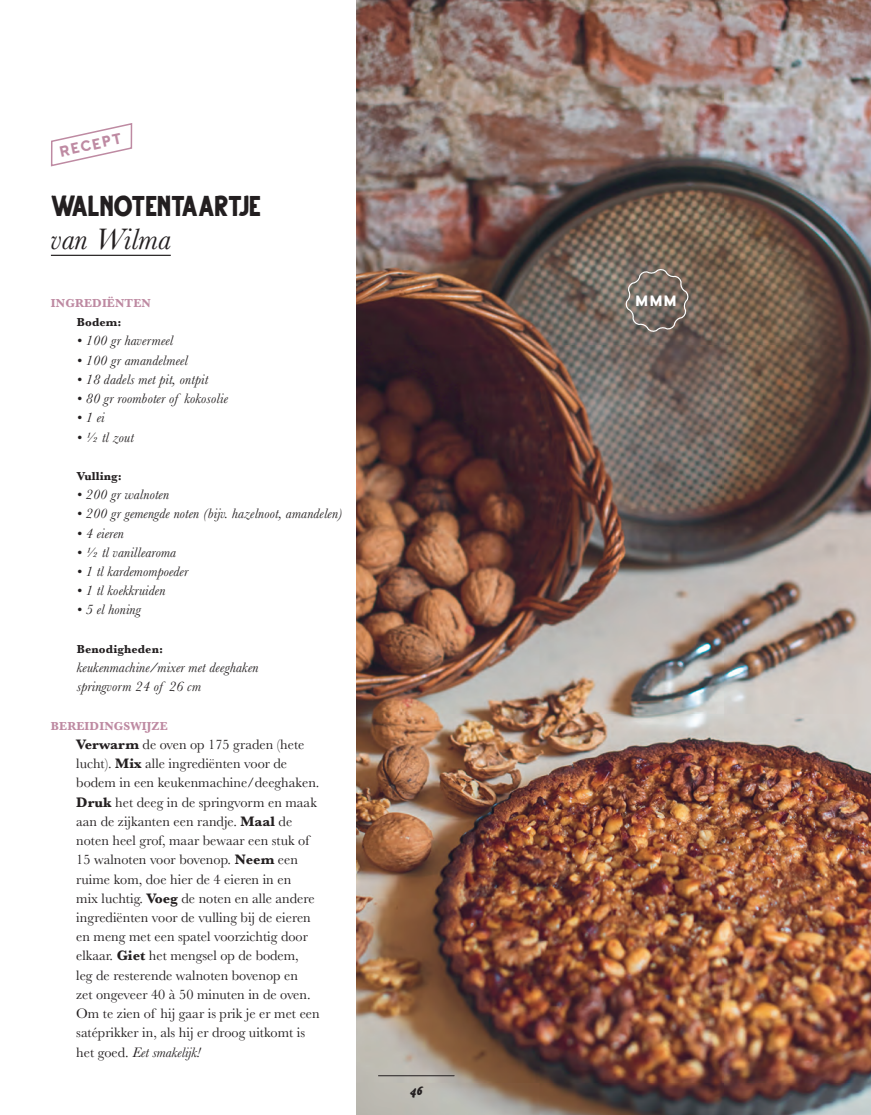
<style>
.page{position:relative;width:871px;height:1115px;background:#fff}
.page>*{position:absolute;margin:0;border:0;box-sizing:border-box;transform-origin:0 0}
.t1{font:italic 30.75px "Baskerville";color:#231f20}
.t2{font:28.5px "Gutter";color:#231f20}
.t3{font:700 15px "Woodford Bourne";color:#be8aa2}
.t4{font:700 15px "Woodford Bourne";color:#fff}
.t5{font:14.25px/19.2px "Baskerville";color:#231f20}
.t6{font:italic 14.25px/19.2px "Baskerville";letter-spacing:.01em;color:#231f20}
.t7{font:14.25px "Bello Script Pro";color:#231f20}
.t8{font:700 12px "Baskerville";letter-spacing:.01em;color:#231f20}
.t9{font:700 12px "Baskerville";letter-spacing:.01em;color:#be8aa2}
.s1{font-weight:700}
.s2{font-style:italic}
</style>
<div class="page">
<img style="left:357px;top:0;width:514px;height:1114px">
<hr style="left:51px;top:255px;width:120px;height:1px;background:#231f20">
<svg style="left:625px;top:269px;width:64px;height:63px;background:#7d726a"></svg>
<svg style="left:51px;top:123px;width:82px;height:44px"></svg>
<hr style="left:378px;top:1075px;width:76px;height:1px;background:#231f20">
<p class="t3" style="left:58px;top:143px;width:64px;rotate:-12deg">RECEPT</p>
<h2 class="t2" style="left:51px;top:189px;width:212px">WALNOTENTAARTJE</h2>
<h1 class="t1" style="left:51px;top:219px;width:121px">van Wilma</h1>
<p class="t9" style="left:51px;top:295px;width:101px">INGREDIËNTEN</p>
<p class="t8" style="left:77px;top:314px;width:46px">Bodem:</p>
<p class="t6" style="left:77px;top:331px;width:98px">• 100 gr havermeel</p>
<p class="t6" style="left:77px;top:350px;width:113px">• 100 gr amandelmeel</p>
<p class="t6" style="left:77px;top:369px;width:133px">• 18 dadels met pit, ontpit</p>
<p class="t6" style="left:77px;top:389px;width:153px">• 80 gr roomboter of kokosolie</p>
<p class="t6" style="left:77px;top:408px;width:29px">• 1 ei</p>
<p class="t6" style="left:77px;top:427px;width:58px">• ½ tl zout</p>
<p class="t8" style="left:77px;top:467px;width:46px">Vulling:</p>
<p class="t6" style="left:77px;top:485px;width:94px">• 200 gr walnoten</p>
<p class="t6" style="left:77px;top:504px;width:267px">• 200 gr gemengde noten (bijv. hazelnoot, amandelen)</p>
<p class="t6" style="left:77px;top:523px;width:49px">• 4 eieren</p>
<p class="t6" style="left:77px;top:542px;width:101px">• ½ tl vanillearoma</p>
<p class="t6" style="left:77px;top:562px;width:113px">• 1 tl kardemompoeder</p>
<p class="t6" style="left:77px;top:581px;width:90px">• 1 tl koekkruiden</p>
<p class="t6" style="left:77px;top:600px;width:66px">• 5 el honing</p>
<p class="t8" style="left:77px;top:640px;width:88px">Benodigheden:</p>
<p class="t6" style="left:77px;top:658px;width:183px">keukenmachine/mixer met deeghaken springvorm 24 of 26 cm</p>
<p class="t9" style="left:51px;top:717px;width:118px">BEREIDINGSWIJZE</p>
<p class="t5" style="left:76px;top:735px;width:245px"><span class="s1">Verwarm</span> de oven op 175 graden (hete lucht). <span class="s1">Mix</span> alle ingrediënten voor de bodem in een keukenmachine/deeghaken.<br><span class="s1">Druk</span> het deeg in de springvorm en maak aan de zijkanten een randje. <span class="s1">Maal</span> de noten heel grof, maar bewaar een stuk of 15 walnoten voor bovenop. <span class="s1">Neem</span> een ruime kom, doe hier de 4 eieren in en<br>mix luchtig. <span class="s1">Voeg</span> de noten en alle andere ingrediënten voor de vulling bij de eieren en meng met een spatel voorzichtig door elkaar. <span class="s1">Giet</span> het mengsel op de bodem,<br>leg de resterende walnoten bovenop en<br>zet ongeveer 40 à 50 minuten in de oven.<br>Om te zien of hij gaar is prik je er met een satéprikker in, als hij er droog uitkomt is het goed. <span class="s2">Eet smakelijk!</span></p>
<p class="t7" style="left:410px;top:1078px;width:13px">46</p>
<p class="t4" style="left:635px;top:292px;width:43px">MMM</p>
</div>
